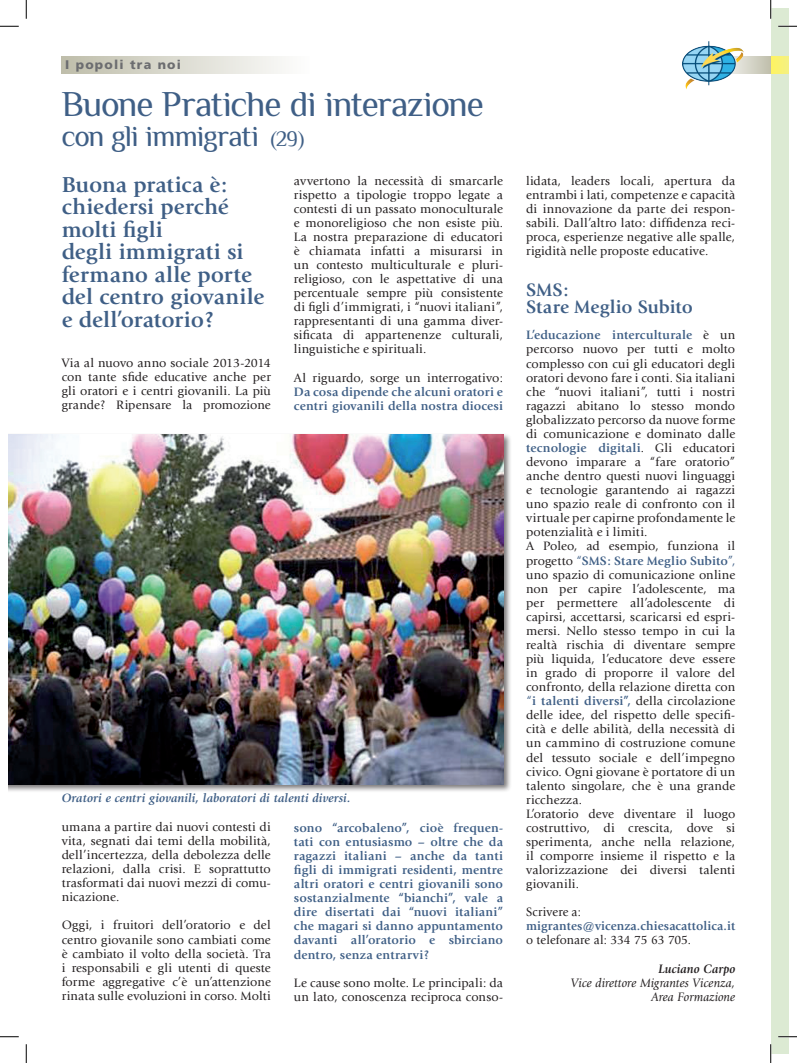
<style>
.page{position:relative;width:797px;height:1063px;background:#fff}
.page>*{position:absolute;margin:0;border:0;box-sizing:border-box;transform-origin:0 0}
.t1{font:36.25px "Philosopher";letter-spacing:-.03em;color:#3f5f86}
.t2{font:30px "Philosopher";letter-spacing:-.03em;color:#3f5f86}
.Normale{font:700 22.5px/22.5px "Giovanni";letter-spacing:.005em;color:#3f5f86}
.Normale-2{font:700 18.75px "Giovanni";color:#3f5f86}
.Normale-3{font:italic 12.75px "Giovanni";letter-spacing:.005em;color:#231f20;scale:.96 1}
.Normale-4{font:700 12.75px "Giovanni";letter-spacing:.01em;color:#3f5f86}
.Normale-5{font:12.75px "Giovanni";letter-spacing:.005em;color:#231f20;scale:.96 1}
.Normale-6{font:italic 700 12.75px "Giovanni";letter-spacing:.005em;color:#231f20;scale:.96 1}
.Normale-7{font:12.62px/14px "Giovanni";letter-spacing:.01em;color:#231f20;text-align:justify}
.Normale-8{font:700 12.62px/14px "Giovanni";letter-spacing:.015em;color:#3f5f86;text-align:justify}
.rientro_scalabrin{font:italic 700 12.5px "Giovanni";letter-spacing:.005em;color:#3f5f86}
.t3{font:900 12.5px "Frutiger";letter-spacing:.1em;color:#6c6d70}
.s1{font-size:21.88px}
.s2{font-weight:400;color:#231f20}
.s3{font-weight:700;color:#3f5f86}
.s4{color:#3f5f86}
</style>
<div class="page">
<div style="left:770px;top:9px;width:18px;height:1045px;background:#dcead3"></div>
<svg style="left:770px;top:56px;width:18px;height:17px"></svg>
<div style="left:62px;top:56px;width:248px;height:17px;background:linear-gradient(to right,#bfbeaa,#fdfdfd)"></div>
<div style="left:9px;top:433px;width:502px;height:359px;background:#231f20;opacity:.6"></div>
<img style="left:9px;top:435px;width:494px;height:349px">
<svg style="left:745px;top:56px;width:25px;height:17px"></svg>
<img style="left:682px;top:41px;width:63px;height:48px">
<svg style="left:0;top:25px;width:19px;height:2px"></svg>
<svg style="left:778px;top:25px;width:19px;height:2px"></svg>
<svg style="left:0;top:1036px;width:19px;height:1px"></svg>
<svg style="left:778px;top:1035px;width:19px;height:2px"></svg>
<svg style="left:25px;top:0;width:2px;height:19px"></svg>
<svg style="left:25px;top:1044px;width:2px;height:18px"></svg>
<svg style="left:770px;top:0;width:1px;height:19px"></svg>
<svg style="left:770px;top:1044px;width:1px;height:18px"></svg>
<p class="t3" style="left:65px;top:57px;width:117px">I popoli tra noi</p>
<p class="t1" style="left:62px;top:84px;width:424px">Buone Pratiche di interazione</p>
<p class="t2" style="left:62px;top:120px;width:244px">con gli immigrati <span class="s1">(29)</span></p>
<p class="Normale" style="left:62px;top:173px;width:167px">Buona pratica è:</p>
<p class="Normale" style="left:62px;top:196px;width:168px">chiedersi perché molti figli</p>
<p class="Normale" style="left:62px;top:241px;width:204px">degli immigrati si fermano alle porte del centro giovanile e dell’oratorio?</p>
<p class="Normale-7" style="left:62px;top:355px;width:211px">Via al nuovo anno sociale 2013-2014 con tante sfide educative anche per gli oratori e i centri giovanili. La più grande? Ripensare la promozione</p>
<p class="Normale-7" style="left:294px;top:174px;width:211px">avvertono la necessità di smarcarle rispetto a tipologie troppo legate a contesti di un passato monoculturale e monoreligioso che non esiste più.<br>La nostra preparazione di educatori è chiamata infatti a misurarsi in un contesto multiculturale e pluri&shy;religioso, con le aspettative di una percentuale sempre più consistente di figli d’immigrati, i “nuovi italiani”, rappresentanti di una gamma diver&shy;sificata di appartenenze culturali, linguistiche e spirituali.</p>
<p class="Normale-8" style="left:294px;top:370px;width:211px"><span class="s2">Al riguardo, sorge un interrogativo:<br></span>Da cosa dipende che alcuni oratori e centri giovanili della nostra diocesi</p>
<p class="rientro_scalabrin" style="left:62px;top:790px;width:290px">Oratori e centri giovanili, laboratori di talenti diversi.</p>
<p class="Normale-7" style="left:62px;top:819px;width:211px">umana a partire dai nuovi contesti di vita, segnati dai temi della mobilità, dell’incertezza, della debolezza delle relazioni, dalla crisi. E soprattutto trasformati dai nuovi mezzi di comu&shy;nicazione.</p>
<p class="Normale-7" style="left:62px;top:918px;width:211px">Oggi, i fruitori dell’oratorio e del centro giovanile sono cambiati come è cambiato il volto della società. Tra i responsabili e gli utenti di queste forme aggregative c’è un’attenzione rinata sulle evoluzioni in corso. Molti</p>
<p class="Normale-8" style="left:294px;top:820px;width:211px">sono “arcobaleno”, cioè frequen&shy;tati con entusiasmo – oltre che da ragazzi italiani – anche da tanti figli di immigrati residenti, mentre altri oratori e centri giovanili sono sostanzialmente “bianchi”, vale a dire disertati dai “nuovi italiani” che magari si danno appuntamento davanti all’oratorio e sbirciano dentro, senza entrarvi?</p>
<p class="Normale-7" style="left:294px;top:975px;width:211px">Le cause sono molte. Le principali: da un lato, conoscenza reciproca conso-</p>
<p class="Normale-7" style="left:526px;top:174px;width:211px">lidata, leaders locali, apertura da entrambi i lati, competenze e capacità di innovazione da parte dei respon&shy;sabili. Dall’altro lato: diffidenza reci&shy;proca, esperienze negative alle spalle, rigidità nelle proposte educative.</p>
<p class="Normale-2" style="left:526px;top:279px;width:44px">SMS:</p>
<p class="Normale-2" style="left:526px;top:295px;width:168px">Stare Meglio Subito</p>
<p class="Normale-7" style="left:526px;top:328px;width:211px"><span class="s3">L’educazione interculturale</span> è un percorso nuovo per tutti e molto complesso con cui gli educatori degli oratori devono fare i conti. Sia italiani che “nuovi italiani”, tutti i nostri ragazzi abitano lo stesso mondo globalizzato percorso da nuove forme di comunicazione e dominato dalle <span class="s3">tecnologie digitali</span>. Gli educatori devono imparare a “fare oratorio” anche dentro questi nuovi linguaggi e tecnologie garantendo ai ragazzi uno spazio reale di confronto con il virtuale per capirne profondamente le potenzialità e i limiti.</p>
<p class="Normale-7" style="left:526px;top:539px;width:211px">A Poleo, ad esempio, funziona il progetto <span class="s4">“</span><span class="s3">SMS: Stare Meglio Subito</span><span class="s4">”, </span>uno spazio di comunicazione online non per capire l’adolescente, ma per permettere all’adolescente di capirsi, accettarsi, scaricarsi ed espri&shy;mersi. Nello stesso tempo in cui la realtà rischia di diventare sempre più liquida, l’educatore deve essere in grado di proporre il valore del confronto, della relazione diretta con <span class="s4">“</span><span class="s3">i talenti diversi”,</span> della circolazione delle idee, del rispetto delle specifi&shy;cità e delle abilità, della necessità di un cammino di costruzione comune del tessuto sociale e dell’impegno civico. Ogni giovane è portatore di un talento singolare, che è una grande ricchezza.</p>
<p class="Normale-7" style="left:526px;top:806px;width:211px">L’oratorio deve diventare il luogo costruttivo, di crescita, dove si sperimenta, anche nella relazione, il comporre insieme il rispetto e la valorizzazione dei diversi talenti giovanili.</p>
<p class="Normale-5" style="left:526px;top:904px;width:59px">Scrivere a:</p>
<p class="Normale-4" style="left:526px;top:918px;width:211px">migrantes@vicenza.chiesacattolica.it</p>
<p class="Normale-5" style="left:526px;top:933px;width:173px">o telefonare al: 334 75 63 705.</p>
<p class="Normale-6" style="left:658px;top:961px;width:81px">Luciano Carpo</p>
<p class="Normale-3" style="left:571px;top:975px;width:173px">Vice direttore Migrantes Vicenza,</p>
<p class="Normale-3" style="left:651px;top:989px;width:89px">Area Formazione</p>
</div>
